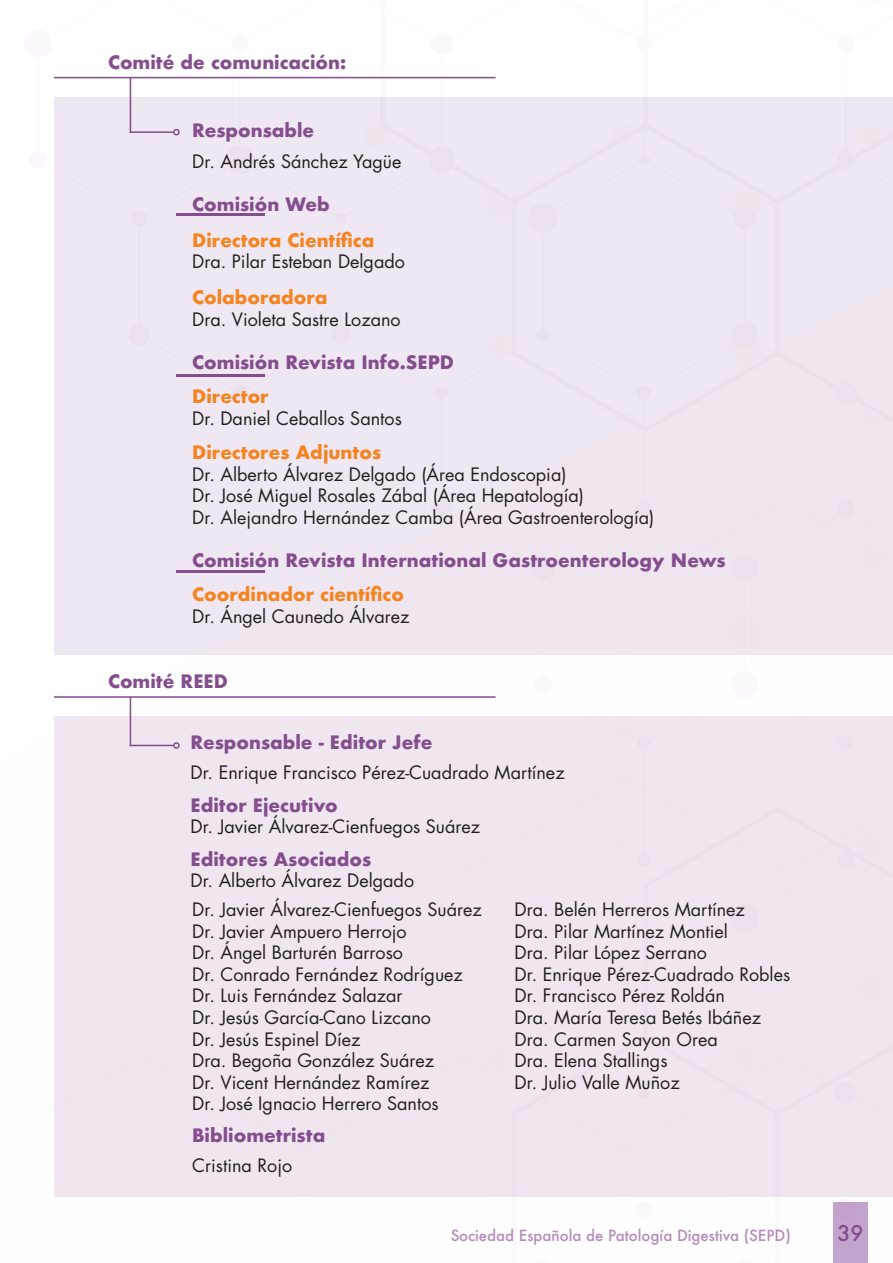
<style>
.page{position:relative;width:893px;height:1263px;background:#fff}
.page>*{position:absolute;margin:0;border:0;box-sizing:border-box;transform-origin:0 0}
.t1{font:500 21px "Futura";color:#844d8e}
.t2{font:18px/21.6px "Futura Std";color:#231f20}
.t3{font:700 18px "Futura";color:#844d8e}
.t4{font:700 18px "Futura";color:#f58420}
.t5{font:500 15px "Futura";color:#91519c}
</style>
<div class="page">
<div style="left:833px;top:1202px;width:35px;height:61px;background:#c3a4cc"></div>
<div style="left:54px;top:97px;width:839px;height:557px;background:#efe7f1"></div>
<div style="left:54px;top:716px;width:839px;height:481px;background:#efe6f0"></div>
<hr style="left:130px;top:78px;width:1px;height:55px;background:#844d8e">
<hr style="left:130px;top:697px;width:1px;height:49px;background:#844d8e">
<hr style="left:130px;top:131px;width:43px;height:2px;background:#844d8e">
<hr style="left:130px;top:745px;width:43px;height:1px;background:#844d8e">
<div style="left:173px;top:129px;width:7px;height:6px;border:2px solid #844d8e;border-radius:50%"></div>
<div style="left:173px;top:742px;width:7px;height:7px;border:2px solid #844d8e;border-radius:50%"></div>
<hr style="left:54px;top:77px;width:442px;height:1px;background:#844d8e">
<hr style="left:54px;top:696px;width:442px;height:2px;background:#844d8e">
<hr style="left:176px;top:214px;width:89px;height:2px;background:#844d8e">
<hr style="left:176px;top:374px;width:89px;height:3px;background:#844d8e">
<hr style="left:176px;top:571px;width:89px;height:2px;background:#844d8e">
<p class="t3" style="left:108px;top:49px;width:240px">Comité de comunicación:</p>
<p class="t3" style="left:192px;top:117px;width:124px">Responsable</p>
<p class="t2" style="left:192px;top:150px;width:211px">Dr. Andrés Sánchez Yagüe</p>
<p class="t3" style="left:192px;top:191px;width:139px">Comisión Web</p>
<p class="t4" style="left:192px;top:227px;width:184px">Directora Científica</p>
<p class="t2" style="left:192px;top:251px;width:214px">Dra. Pilar Esteban Delgado</p>
<p class="t4" style="left:192px;top:285px;width:137px">Colaboradora</p>
<p class="t2" style="left:192px;top:309px;width:210px">Dra. Violeta Sastre Lozano</p>
<p class="t3" style="left:192px;top:349px;width:263px">Comisión Revista Info.SEPD</p>
<p class="t4" style="left:192px;top:384px;width:78px">Director</p>
<p class="t2" style="left:192px;top:408px;width:211px">Dr. Daniel Ceballos Santos</p>
<p class="t4" style="left:192px;top:439px;width:190px">Directores Adjuntos</p>
<p class="t2" style="left:192px;top:464px;width:464px">Dr. Alberto Álvarez Delgado (Área Endoscopia)<br>Dr. José Miguel Rosales Zábal (Área Hepatología)<br>Dr. Alejandro Hernández Camba (Área Gastroenterología)</p>
<p class="t3" style="left:192px;top:547px;width:535px">Comisión Revista International Gastroenterology News</p>
<p class="t4" style="left:192px;top:582px;width:213px">Coordinador científico</p>
<p class="t2" style="left:192px;top:606px;width:219px">Dr. Ángel Caunedo Álvarez</p>
<p class="t3" style="left:108px;top:668px;width:122px">Comité REED</p>
<p class="t3" style="left:190px;top:729px;width:243px">Responsable - Editor Jefe</p>
<p class="t2" style="left:190px;top:762px;width:376px">Dr. Enrique Francisco Pérez-Cuadrado Martínez</p>
<p class="t3" style="left:190px;top:792px;width:149px">Editor Ejecutivo</p>
<p class="t2" style="left:190px;top:816px;width:291px">Dr. Javier Álvarez-Cienfuegos Suárez</p>
<p class="t3" style="left:190px;top:846px;width:182px">Editores Asociados</p>
<p class="t2" style="left:190px;top:866px;width:293px;line-height:29px">Dr. Alberto Álvarez Delgado<br>Dr. Javier Álvarez-Cienfuegos Suárez</p>
<p class="t2" style="left:192px;top:920px;width:272px">Dr. Javier Ampuero Herrojo<br>Dr. Ángel Barturén Barroso<br>Dr. Conrado Fernández Rodríguez<br>Dr. Luis Fernández Salazar<br>Dr. Jesús García-Cano Lizcano<br>Dr. Jesús Espinel Díez<br>Dra. Begoña González Suárez<br>Dr. Vicent Hernández Ramírez<br>Dr. José Ignacio Herrero Santos</p>
<p class="t2" style="left:514px;top:899px;width:277px">Dra. Belén Herreros Martínez<br>Dra. Pilar Martínez Montiel<br>Dra. Pilar López Serrano<br>Dr. Enrique Pérez-Cuadrado Robles<br>Dr. Francisco Pérez Roldán<br>Dra. María Teresa Betés Ibáñez<br>Dra. Carmen Sayon Orea<br>Dra. Elena Stallings<br>Dr. Julio Valle Muñoz</p>
<p class="t3" style="left:192px;top:1122px;width:135px">Bibliometrista</p>
<p class="t2" style="left:192px;top:1155px;width:102px">Cristina Rojo</p>
<p class="t5" style="left:450px;top:1225px;width:342px">Sociedad Española de Patología Digestiva (SEPD)</p>
<p class="t1" style="left:837px;top:1219px;width:27px">39</p>
</div>
